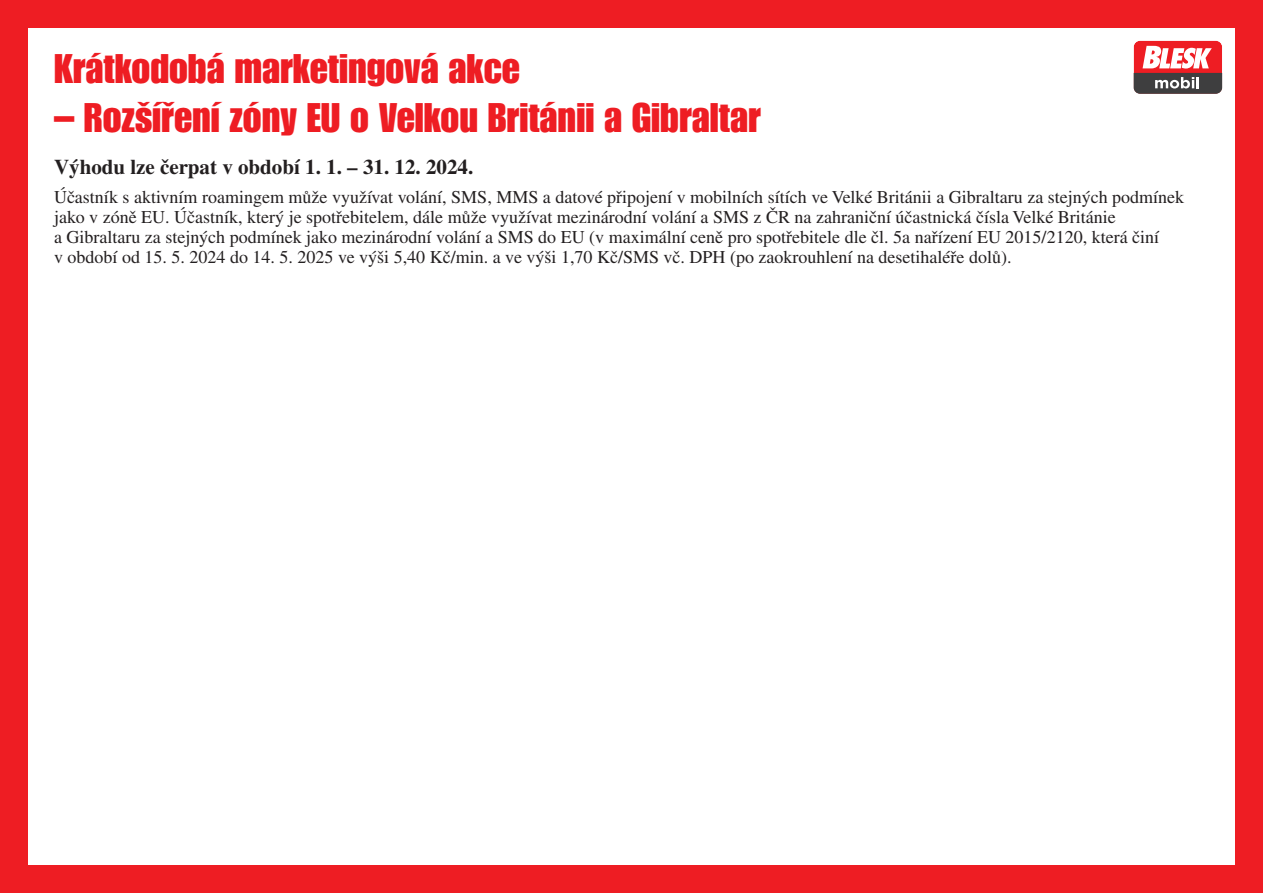
<style>
.page{position:relative;width:1263px;height:893px;background:#fff}
.page>*{position:absolute;margin:0;border:0;box-sizing:border-box;transform-origin:0 0}
.t1{font:40.5px "Impact LT Std Q";color:#ee1d23}
.t2{font:700 21px "Times LT Std";color:#231f20}
.t3{font:18px "Times LT Std";color:#231f20}
</style>
<div class="page">
<div style="left:0;top:0;width:28px;height:893px;background:#ee1d23"></div>
<div style="left:1235px;top:0;width:28px;height:893px;background:#ee1d23"></div>
<div style="left:0;top:0;width:1263px;height:28px;background:#ee1d23"></div>
<div style="left:0;top:865px;width:1263px;height:28px;background:#ee1d23"></div>
<svg style="left:1133px;top:40px;width:90px;height:54px"></svg>
<p class="t1" style="left:54px;top:45px;width:467px">Krátkodobá marketingová akce</p>
<p class="t1" style="left:54px;top:94px;width:708px">– Rozšíření zóny EU o Velkou Británii a Gibraltar</p>
<p class="t2" style="left:54px;top:154px;width:421px">Výhodu lze čerpat v období 1. 1. – 31. 12. 2024.</p>
<p class="t3" style="left:54px;top:186px;width:1132px">Účastník s aktivním roamingem může využívat volání, SMS, MMS a datové připojení v mobilních sítích ve Velké Británii a Gibraltaru za stejných podmínek</p>
<p class="t3" style="left:54px;top:207px;width:1063px">jako v zóně EU. Účastník, který je spotřebitelem, dále může využívat mezinárodní volání a SMS z ČR na zahraniční účastnická čísla Velké Británie</p>
<p class="t3" style="left:54px;top:227px;width:1107px">a Gibraltaru za stejných podmínek jako mezinárodní volání a SMS do EU (v maximální ceně pro spotřebitele dle čl. 5a nařízení EU 2015/2120, která činí</p>
<p class="t3" style="left:54px;top:247px;width:959px">v období od 15. 5. 2024 do 14. 5. 2025 ve výši 5,40 Kč/min. a ve výši 1,70 Kč/SMS vč. DPH (po zaokrouhlení na desetihaléře dolů).</p>
</div>
